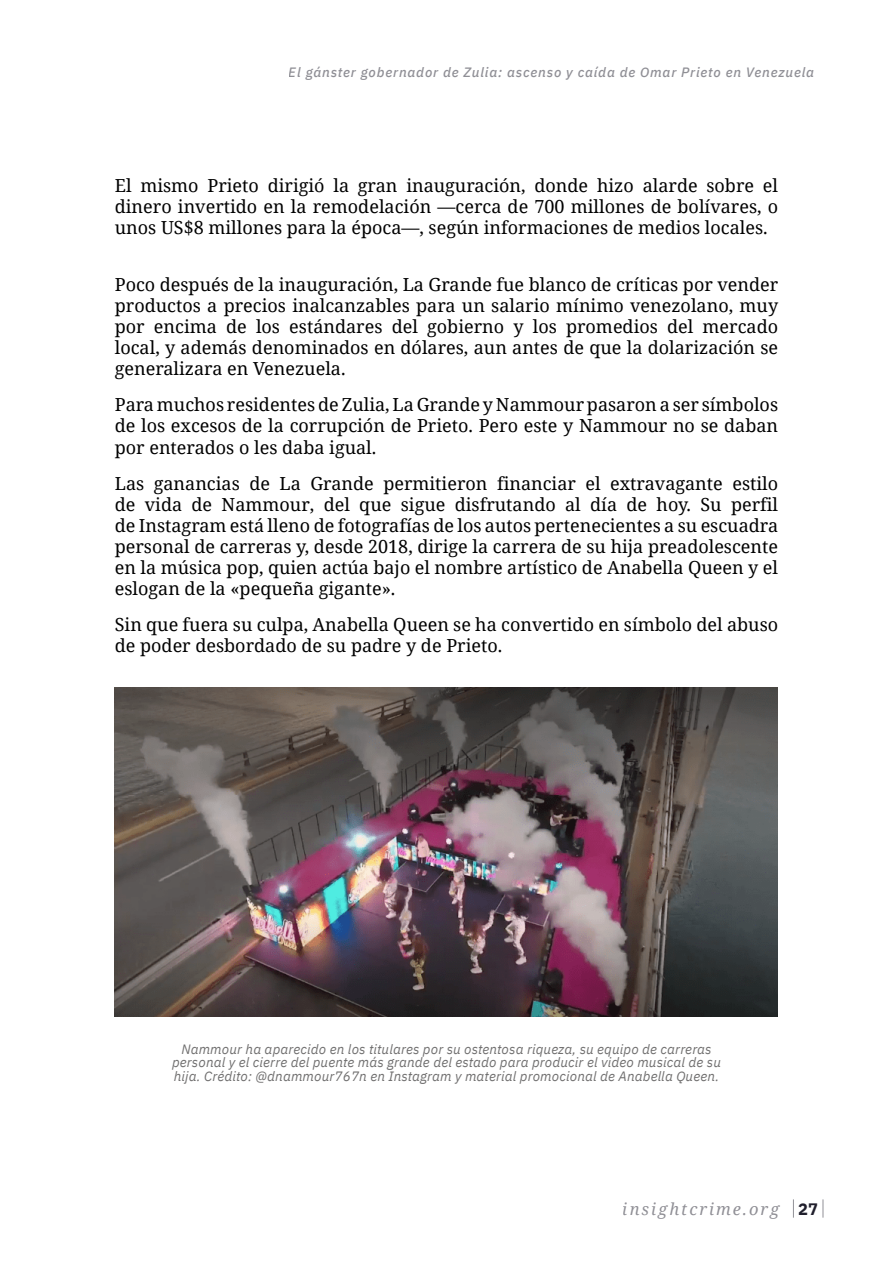
<style>
.page{position:relative;width:893px;height:1263px;background:#fff}
.page>*{position:absolute;margin:0;border:0;box-sizing:border-box;transform-origin:0 0}
.t1{font:18px/21px "Noto Serif";color:#000;text-align:justify}
.t2{font:italic 16.5px "Noto Serif";letter-spacing:.12em;color:#201f2c}
.t3{font:700 16.5px "IBM Plex Sans";color:#201f2c}
.t4{font:italic 13.5px/13.5px "IBM Plex Sans";letter-spacing:.01em;color:#706f6f;text-align:center}
.t5{font:italic 500 13.5px "IBM Plex Sans";letter-spacing:.06em;color:#201f2c}
</style>
<div class="page">
<svg style="left:793px;top:1199px;width:1px;height:18px"></svg>
<svg style="left:823px;top:1199px;width:1px;height:18px"></svg>
<img style="left:115px;top:687px;width:663px;height:330px">
<p class="t5" style="left:289px;top:62px;width:527px">El gánster gobernador de Zulia: ascenso y caída de Omar Prieto en Venezuela</p>
<p class="t1" style="left:115px;top:174px;width:665px">El mismo Prieto dirigió la gran inauguración, donde hizo alarde sobre el dinero invertido en la remodelación —cerca de 700 millones de bolívares, o unos US$8 millones para la época—, según informaciones de medios locales.</p>
<p class="t1" style="left:115px;top:274px;width:665px">Poco después de la inauguración, La Grande fue blanco de críticas por vender productos a precios inalcanzables para un salario mínimo venezolano, muy por encima de los estándares del gobierno y los promedios del mercado local, y además denominados en dólares, aun antes de que la dolarización se generalizara en Venezuela.</p>
<p class="t1" style="left:115px;top:394px;width:665px">Para muchos residentes de Zulia, La Grande y Nammour pasaron a ser símbolos de los excesos de la corrupción de Prieto. Pero este y Nammour no se daban por enterados o les daba igual.</p>
<p class="t1" style="left:115px;top:472px;width:665px">Las ganancias de La Grande permitieron financiar el extravagante estilo de vida de Nammour, del que sigue disfrutando al día de hoy. Su perfil de Instagram está lleno de fotografías de los autos pertenecientes a su escuadra personal de carreras y, desde 2018, dirige la carrera de su hija preadolescente en la música pop, quien actúa bajo el nombre artístico de Anabella Queen y el eslogan de la «pequeña gigante».</p>
<p class="t1" style="left:115px;top:613px;width:665px">Sin que fuera su culpa, Anabella Queen se ha convertido en símbolo del abuso de poder desbordado de su padre y de Prieto.</p>
<p class="t4" style="left:172px;top:1041px;width:550px">Nammour ha aparecido en los titulares por su ostentosa riqueza, su equipo de carreras personal y el cierre del puente más grande del estado para producir el video musical de su hija. Crédito: @dnammour767n en Instagram y material promocional de Anabella Queen.</p>
<p class="t2" style="left:623px;top:1197px;width:158px">insightcrime.org</p>
<p class="t3" style="left:798px;top:1196px;width:21px">27</p>
</div>
